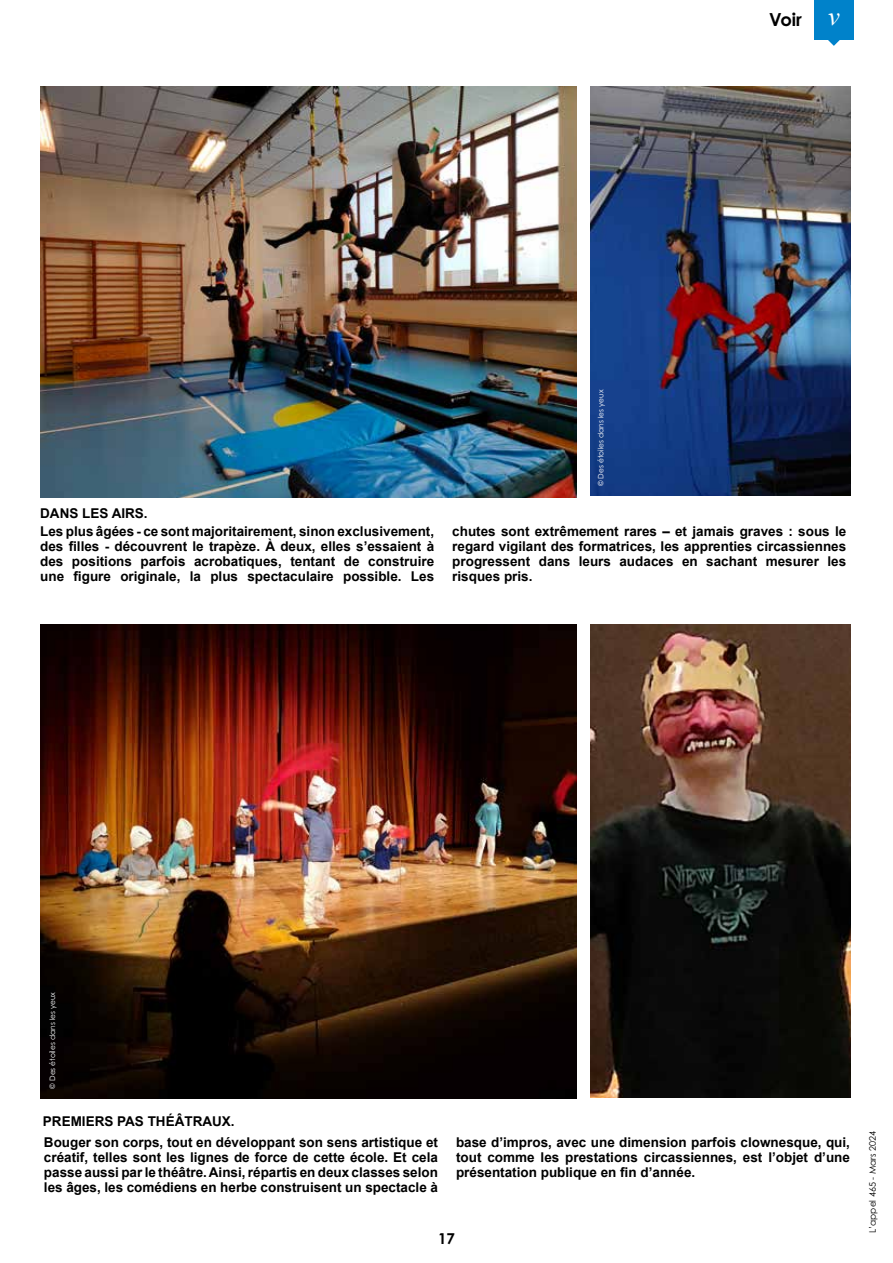
<style>
.page{position:relative;width:893px;height:1263px;background:#fff}
.page>*{position:absolute;margin:0;border:0;box-sizing:border-box;transform-origin:0 0}
.t1{font:700 18px "Century Gothic Pro";color:#000}
.t2{font:700 15px "Century Gothic Pro";color:#000}
.t3{font:700 13.5px/15px "Arial";color:#000;text-align:justify}
.t4{font:9px "Century Gothic Pro";color:#000}
.t5{font:7.5px "Century Gothic Pro";color:#fff}
.s1{font-family:"Times New Roman";font-weight:400;font-style:italic;font-size:26.1px;color:#fff}
</style>
<div class="page">
<div style="left:814px;top:0;width:40px;height:39px;background:#0082ca"></div>
<svg style="left:827px;top:39px;width:13px;height:7px"></svg>
<img style="left:40px;top:87px;width:536px;height:410px">
<img style="left:40px;top:624px;width:536px;height:475px">
<img style="left:590px;top:87px;width:261px;height:408px">
<img style="left:590px;top:624px;width:261px;height:473px">
<h1 class="t1" style="left:769px;top:8px;width:72px">Voir <span class="s1">v</span></h1>
<p class="t3" style="left:40px;top:504px;width:396px;line-height:18.3px">DANS LES AIRS.<br>Les plus âgées - ce sont majoritairement, sinon exclusivement,</p>
<p class="t3" style="left:40px;top:539px;width:396px">des filles - découvrent le trapèze. À deux, elles s’essaient à des positions parfois acrobatiques, tentant de construire une figure originale, la plus spectaculaire possible. Les</p>
<p class="t5" style="left:596px;top:486px;width:98px;rotate:-90deg">© Des étoiles dans les yeux</p>
<p class="t3" style="left:452px;top:524px;width:396px">chutes sont extrêmement rares – et jamais graves : sous le regard vigilant des formatrices, les apprenties circassiennes progressent dans leurs audaces en sachant mesurer les risques pris.</p>
<p class="t5" style="left:48px;top:1089px;width:98px;rotate:-90deg">© Des étoiles dans les yeux</p>
<p class="t3" style="left:43px;top:1113px;width:193px">PREMIERS PAS THÉÂTRAUX.</p>
<p class="t3" style="left:44px;top:1134px;width:396px">Bouger son corps, tout en développant son sens artistique et créatif, telles sont les lignes de force de cette école. Et cela passe aussi par le théâtre. Ainsi, répartis en deux classes selon les âges, les comédiens en herbe construisent un spectacle à</p>
<p class="t3" style="left:456px;top:1134px;width:396px">base d’impros, avec une dimension parfois clownesque, qui, tout comme les prestations circassiennes, est l’objet d’une présentation publique en fin d’année.</p>
<p class="t4" style="left:867px;top:1233px;width:103px;rotate:-90deg">L’appel 465 - Mars 2024</p>
<p class="t2" style="left:438px;top:1229px;width:18px">17</p>
</div>
